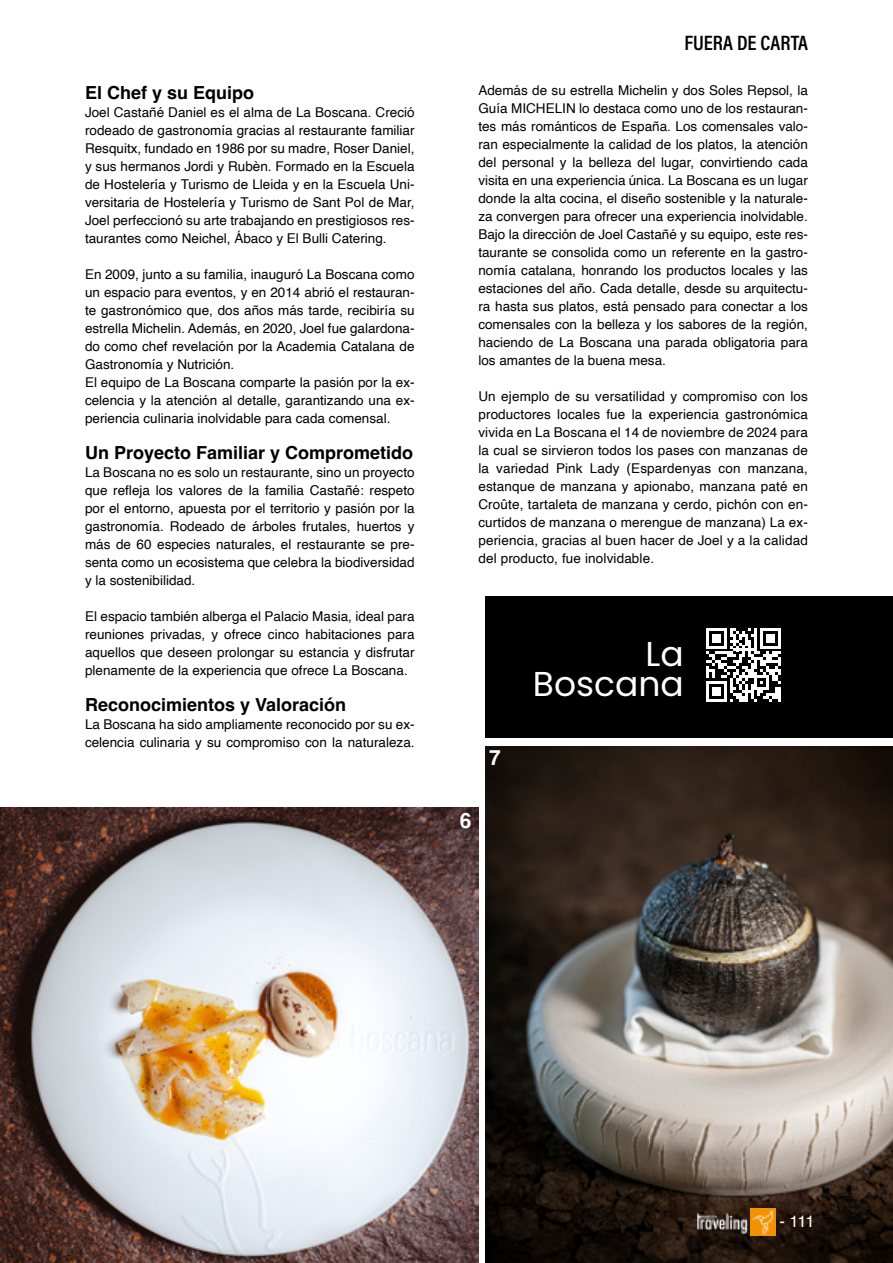
<style>
.page{position:relative;width:893px;height:1263px;background:#fff}
.page>*{position:absolute;margin:0;border:0;box-sizing:border-box;transform-origin:0 0}
.t1{font:34.5px/30px "Poppins";color:#fff;text-align:right}
.t2{font:21px "Acumin Variable Concept";color:#000}
.t3{font:700 21px "Helvetica";color:#fff}
.t4{font:700 18px "Helvetica";color:#000}
.t5{font:16.5px "Helvetica";color:#fff}
.t6{font:13.5px/18px "Helvetica";color:#000;text-align:justify}
</style>
<div class="page">
<img style="left:0;top:808px;width:478px;height:455px">
<img style="left:486px;top:746px;width:407px;height:517px">
<div style="left:486px;top:596px;width:407px;height:141px;background:#000"></div>
<svg style="left:706px;top:628px;width:75px;height:74px"></svg>
<img style="left:695px;top:1208px;width:80px;height:27px">
<h3 class="t4" style="left:85px;top:81px;width:171px">El Chef y su Equipo</h3>
<p class="t6" style="left:85px;top:103px;width:331px">Joel Castañé Daniel es el alma de La Boscana. Creció rodeado de gastronomía gracias al restaurante familiar Resquitx, fundado en 1986 por su madre, Roser Daniel, y sus hermanos Jordi y Rubèn. Formado en la Escuela de Hostelería y Turismo de Lleida y en la Escuela Uni&shy;versitaria de Hostelería y Turismo de Sant Pol de Mar, Joel perfeccionó su arte trabajando en prestigiosos res&shy;taurantes como Neichel, Ábaco y El Bulli Catering.</p>
<p class="t6" style="left:85px;top:265px;width:331px;text-align:left">En 2009, junto a su familia, inauguró La Boscana como un espacio para eventos, y en 2014 abrió el restauran&shy;te gastronómico que, dos años más tarde, recibiría su estrella Michelin. Además, en 2020, Joel fue galardona&shy;do como chef revelación por la Academia Catalana de Gastronomía y Nutrición.<br>El equipo de La Boscana comparte la pasión por la ex&shy;celencia y la atención al detalle, garantizando una ex&shy;periencia culinaria inolvidable para cada comensal.</p>
<h3 class="t4" style="left:85px;top:441px;width:330px">Un Proyecto Familiar y Comprometido</h3>
<p class="t6" style="left:85px;top:463px;width:331px">La Boscana no es solo un restaurante, sino un proyecto que refleja los valores de la familia Castañé: respeto por el entorno, apuesta por el territorio y pasión por la gastronomía. Rodeado de árboles frutales, huertos y más de 60 especies naturales, el restaurante se pre&shy;senta como un ecosistema que celebra la biodiversidad y la sostenibilidad.</p>
<p class="t6" style="left:85px;top:607px;width:331px">El espacio también alberga el Palacio Masia, ideal para reuniones privadas, y ofrece cinco habitaciones para aquellos que deseen prolongar su estancia y disfrutar plenamente de la experiencia que ofrece La Boscana.</p>
<h3 class="t4" style="left:85px;top:693px;width:263px">Reconocimientos y Valoración</h3>
<p class="t6" style="left:85px;top:715px;width:331px">La Boscana ha sido ampliamente reconocido por su ex&shy;celencia culinaria y su compromiso con la naturaleza.</p>
<h2 class="t2" style="left:684px;top:29px;width:125px">FUERA DE CARTA</h2>
<p class="t6" style="left:478px;top:82px;width:331px">Además de su estrella Michelin y dos Soles Repsol, la Guía MICHELIN lo destaca como uno de los restauran&shy;tes más románticos de España. Los comensales valo&shy;ran especialmente la calidad de los platos, la atención del personal y la belleza del lugar, convirtiendo cada visita en una experiencia única. La Boscana es un lugar donde la alta cocina, el diseño sostenible y la naturale&shy;za convergen para ofrecer una experiencia inolvidable.<br>Bajo la dirección de Joel Castañé y su equipo, este res&shy;taurante se consolida como un referente en la gastro&shy;nomía catalana, honrando los productos locales y las estaciones del año. Cada detalle, desde su arquitectu&shy;ra hasta sus platos, está pensado para conectar a los comensales con la belleza y los sabores de la región, haciendo de La Boscana una parada obligatoria para los amantes de la buena mesa.</p>
<p class="t6" style="left:478px;top:388px;width:331px">Un ejemplo de su versatilidad y compromiso con los productores locales fue la experiencia gastronómica vivida en La Boscana el 14 de noviembre de 2024 para la cual se sirvieron todos los pases con manzanas de la variedad Pink Lady (Espardenyas con manzana, estanque de manzana y apionabo, manzana paté en Croûte, tartaleta de manzana y cerdo, pichón con en&shy;curtidos de manzana o merengue de manzana) La ex&shy;periencia, gracias al buen hacer de Joel y a la calidad del producto, fue inolvidable.</p>
<h2 class="t3" style="left:489px;top:745px;width:13px">7</h2>
<h2 class="t3" style="left:460px;top:808px;width:13px">6</h2>
<h1 class="t1" style="left:533px;top:639px;width:152px">La<br>Boscana</h1>
<p class="t5" style="left:779px;top:1209px;width:37px">- 111</p>
</div>
